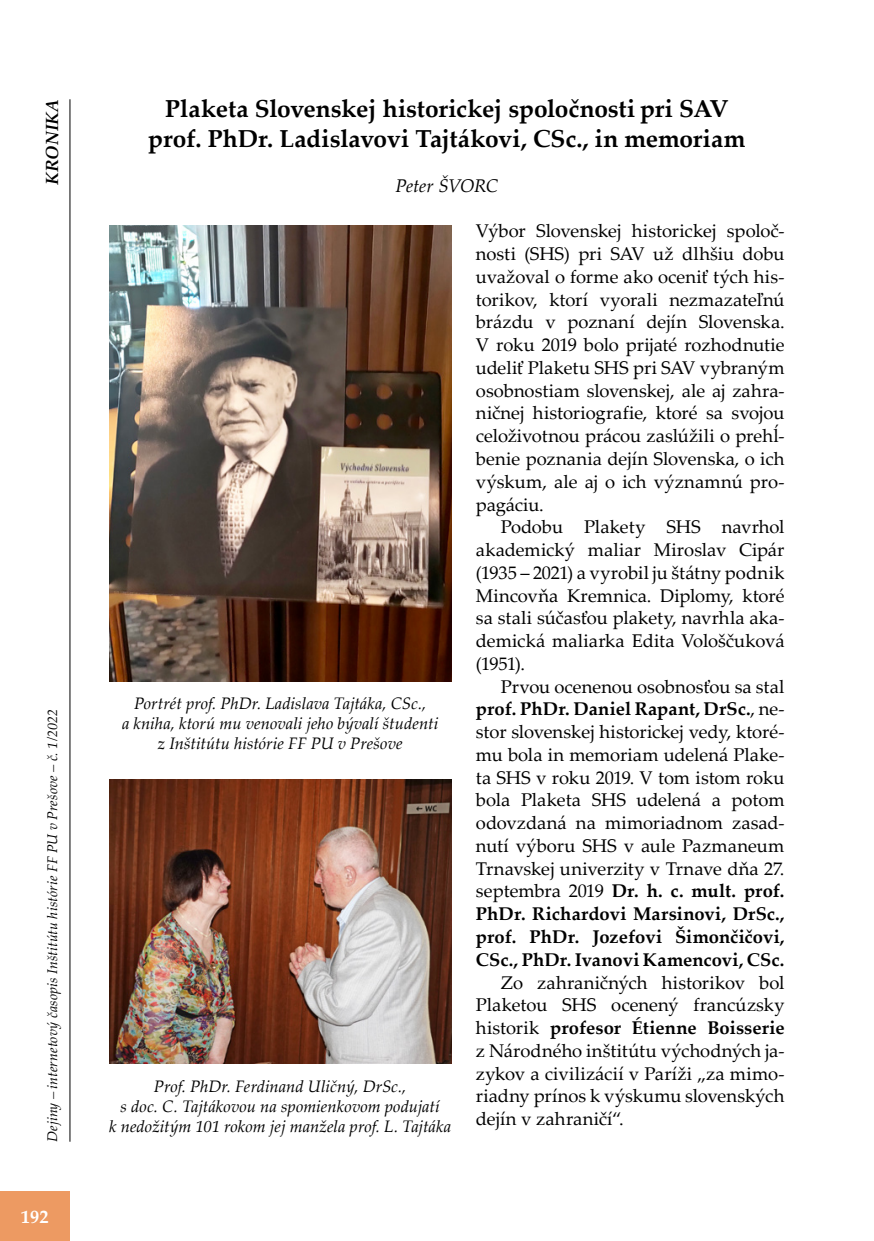
<style>
.page{position:relative;width:874px;height:1241px;background:#fff}
.page>*{position:absolute;margin:0;border:0;box-sizing:border-box;transform-origin:0 0}
.t1{font:700 24.5px/29.8px "Palatino Linotype";letter-spacing:-.005em;color:#000;text-align:center}
.t2{font:18.38px/22.8px "Palatino Linotype";color:#000;text-align:justify}
.t3{font:italic 18.38px "Palatino Linotype";letter-spacing:-.01em;color:#000}
.t4{font:700 18.38px "Palatino Linotype";color:#fff}
.t5{font:italic 700 17.5px "Palatino Linotype";color:#000}
.t6{font:italic 16.62px/19.9px "Palatino Linotype";color:#000;text-align:center}
.t7{font:italic 14px "Palatino Linotype";letter-spacing:.01em;color:#000}
.s1{font-weight:700}
</style>
<div class="page">
<div style="left:0;top:1191px;width:69px;height:49px;background:#ed9a62"></div>
<hr style="left:69px;top:99px;width:1px;height:1042px;background:#000">
<img style="left:109px;top:226px;width:342px;height:455px">
<img style="left:109px;top:779px;width:342px;height:284px">
<p class="t5" style="left:40px;top:185px;width:88px;rotate:-90deg">KRONIKA</p>
<h1 class="t1" style="left:148px;top:93px;width:598px">Plaketa Slovenskej historickej spoločnosti pri SAV prof. PhDr. Ladislavovi Tajtákovi, CSc., in memoriam</h1>
<p class="t3" style="left:395px;top:172px;width:104px">Peter ŠVORC</p>
<p class="t2" style="left:475px;top:219px;width:310px">Výbor Slovenskej historickej spoloč&shy;nosti (SHS) pri SAV už dlhšiu dobu uvažoval o forme ako oceniť tých his&shy;torikov, ktorí vyorali nezmazateľnú brázdu v poznaní dejín Slovenska.<br>V roku 2019 bolo prijaté rozhodnutie udeliť Plaketu SHS pri SAV vybraným osobnostiam slovenskej, ale aj zahra&shy;ničnej historiografie, ktoré sa svojou celoživotnou prácou zaslúžili o prehĺ&shy;benie poznania dejín Slovenska, o ich výskum, ale aj o ich významnú pro&shy;pagáciu.</p>
<p class="t2" style="left:475px;top:515px;width:310px;text-indent:25px">Podobu Plakety SHS navrhol akademický maliar Miroslav Cipár (1935 – 2021) a vyrobil ju štátny podnik Mincovňa Kremnica. Diplomy, ktoré sa stali súčasťou plakety, navrhla aka&shy;demická maliarka Edita Vološčuková (1951).</p>
<p class="t2" style="left:475px;top:674px;width:310px;text-indent:25px">Prvou ocenenou osobnosťou sa stal <span class="s1">prof. PhDr. Daniel Rapant, DrSc.</span>, ne&shy;stor slovenskej historickej vedy, ktoré&shy;mu bola in memoriam udelená Plake&shy;ta SHS v roku 2019. V tom istom roku bola Plaketa SHS udelená a potom odovzdaná na mimoriadnom zasad&shy;nutí výboru SHS v aule Pazmaneum Trnavskej univerzity v Trnave dňa 27. septembra 2019 <span class="s1">Dr. h. c. mult. prof.<br>PhDr. Richardovi Marsinovi, DrSc., prof. PhDr. Jozefovi Šimončičovi, CSc., PhDr. Ivanovi Kamencovi, CSc.</span></p>
<p class="t2" style="left:475px;top:970px;width:310px;text-indent:25px">Zo zahraničných historikov bol Plaketou SHS ocenený francúzsky historik <span class="s1">profesor Étienne Boisserie </span>z Národného inštitútu východných ja&shy;zykov a civilizácií v Paríži „za mimo&shy;riadny prínos k výskumu slovenských dejín v zahraničí“.</p>
<p class="t6" style="left:122px;top:692px;width:317px">Portrét prof. PhDr. Ladislava Tajtáka, CSc.,<br>a kniha, ktorú mu venovali jeho bývalí študenti z Inštitútu histórie FF PU v Prešove</p>
<p class="t7" style="left:42px;top:1141px;width:434px;rotate:-90deg">Dejiny – internetový časopis Inštitútu histórie FF PU v Prešove – č. 1/2022</p>
<p class="t6" style="left:109px;top:1075px;width:343px">Prof. PhDr. Ferdinand Uličný, DrSc.,<br>s doc. C. Tajtákovou na spomienkovom podujatí<br>k nedožitým 101 rokom jej manžela prof. L. Tajtáka</p>
<p class="t4" style="left:21px;top:1203px;width:29px">192</p>
</div>
